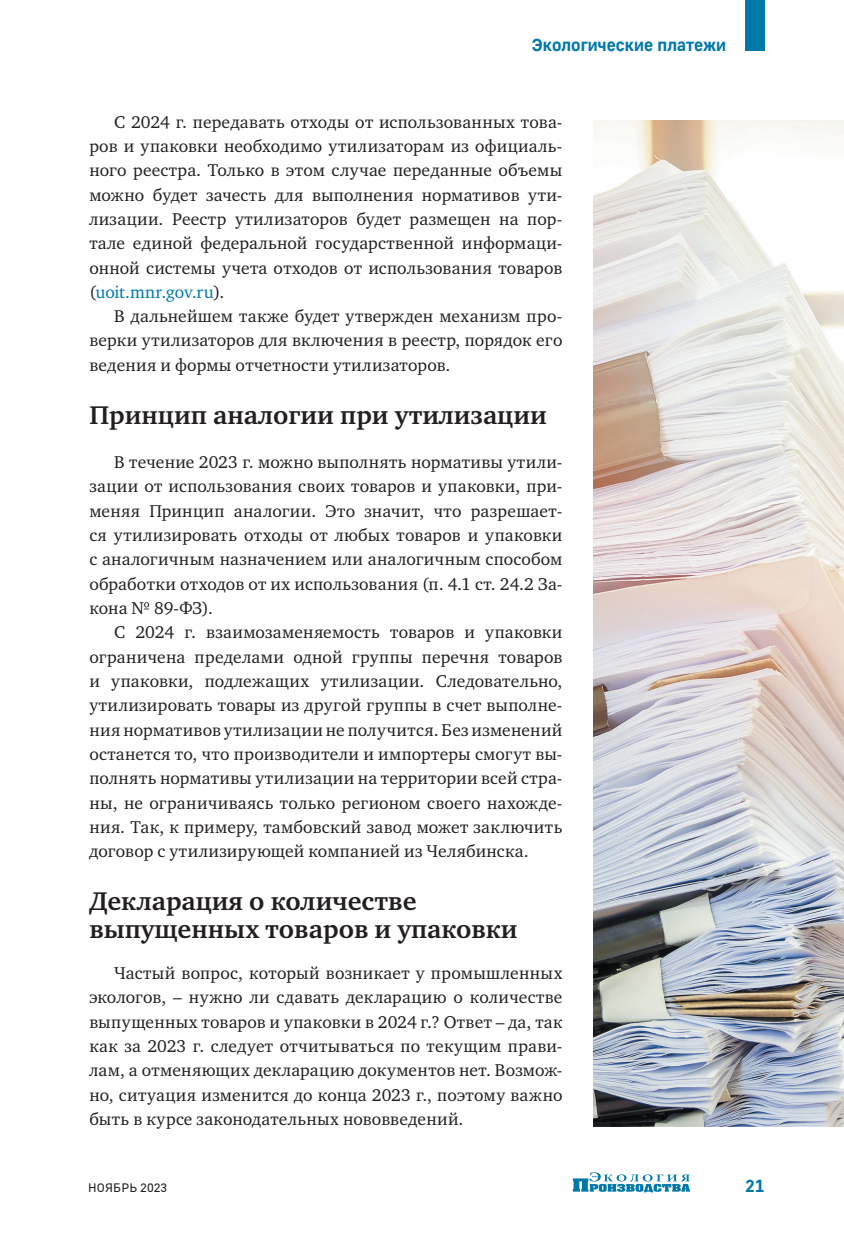
<style>
.page{position:relative;width:844px;height:1241px;background:#fff}
.page>*{position:absolute;margin:0;border:0;box-sizing:border-box;transform-origin:0 0}
.Подзаголовок{font:700 26.25px/28px "Charter C";color:#231f20}
.Текст{font:17.5px/24.3px "Charter C";letter-spacing:.015em;color:#231f20;text-align:justify}
.t1{font:700 17.5px "Golos UI";color:#0078aa}
.t2{font:12.25px "Golos UI";letter-spacing:.01em;color:#231f20}
.s1{color:#0078aa}
</style>
<div class="page">
<img style="left:593px;top:121px;width:250px;height:1005px">
<svg style="left:572px;top:1172px;width:118px;height:20px"></svg>
<div style="left:744px;top:0;width:20px;height:51px;background:#0078aa"></div>
<p class="t1" style="left:532px;top:34px;width:196px">Экологические платежи</p>
<p class="Текст" style="left:89px;top:110px;width:474px;text-indent:25px">С 2024 г. передавать отходы от использованных това&shy;ров и упаковки необходимо утилизаторам из официаль&shy;ного ре естра. Только в этом случае переданные объемы можно будет зачесть для выполнения нормативов ути&shy;лизации. Реестр утилизаторов будет размещен на пор&shy;тале единой федеральной государственной информаци&shy;онной системы учета отходов от использования товаров (<span class="s1">uoit.mnr.gov.ru</span>).</p>
<p class="Текст" style="left:89px;top:304px;width:474px;text-indent:25px">В дальнейшем также будет утвержден механизм про&shy;верки утилизаторов для включения в реестр, порядок его ведения и формы отчетности утилизаторов.</p>
<p class="Подзаголовок" style="left:89px;top:401px;width:459px">Принцип аналогии при утилизации</p>
<p class="Текст" style="left:89px;top:450px;width:474px;text-indent:25px">В течение 2023 г. можно выполнять нормативы утили&shy;зации от использования своих товаров и упаковки, при&shy;меняя Принцип аналогии. Это значит, что разрешает&shy;ся утилизировать отходы от любых товаров и упаковки с аналогичным назначением или аналогичным способом обработки отходов от их использования (п. 4.1 ст. 24.2 За&shy;кона № 89-ФЗ).</p>
<p class="Текст" style="left:89px;top:620px;width:474px;text-indent:25px">С 2024 г. взаимозаменяемость товаров и упаковки ограничена пределами одной группы перечня товаров и упаковки, подлежащих утилизации. Следовательно, утилизировать товары из другой группы в счет выполне&shy;ния нормативов утилизации не получится. Без изменений останется то, что производители и импортеры смогут вы&shy;полнять нормативы утилизации на территории всей стра&shy;ны, не ограничиваясь только регионом своего нахожде&shy;ния. Так, к примеру, тамбовский завод может заключить договор с утилизирующей компанией из Челябинска.</p>
<p class="Подзаголовок" style="left:89px;top:887px;width:429px">Декларация о количестве выпущенных товаров и упаковки</p>
<p class="Текст" style="left:89px;top:960px;width:474px;text-indent:25px">Частый вопрос, который возникает у промышленных экологов, – нужно ли сдавать декларацию о количестве выпущенных товаров и упаковки в 2024 г.? Ответ – да, так как за 2023 г. следует отчитываться по текущим прави&shy;лам, а отменяющих декларацию документов нет. Возмож&shy;но, ситуация изменится до конца 2023 г., поэтому важно быть в курсе законодательных нововведений.</p>
<p class="t2" style="left:88px;top:1180px;width:80px">НОЯБРЬ 2023</p>
<p class="t1" style="left:745px;top:1175px;width:21px">21</p>
</div>
